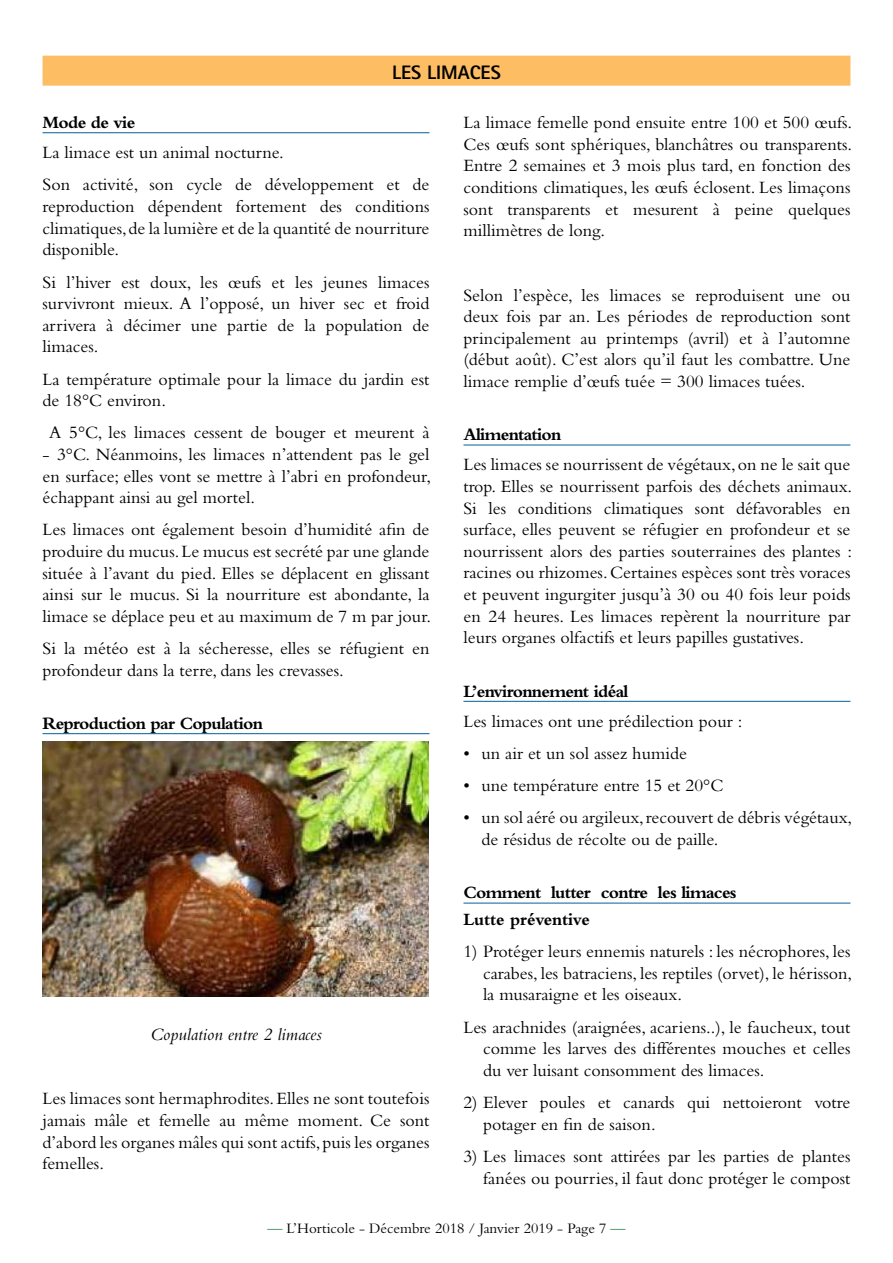
<style>
.page{position:relative;width:893px;height:1263px;background:#fff}
.page>*{position:absolute;margin:0;border:0;box-sizing:border-box;transform-origin:0 0}
.t1{font:800 19.5px "Rotis Sans Serif";color:#000}
.t2{font:18px/21.6px "Bembo";color:#000;text-align:justify}
.t3{font:700 18px/26.5px "Bembo";letter-spacing:-.04em;color:#000}
.t4{font:italic 18px "Bembo";color:#000}
.t5{font:15px "Bembo";color:#000}
.s1{color:#00732f}
</style>
<div class="page">
<hr style="left:43px;top:132px;width:386px;height:1px;background:#006197">
<hr style="left:43px;top:733px;width:386px;height:1px;background:#006197">
<hr style="left:463px;top:445px;width:387px;height:1px;background:#006197">
<hr style="left:463px;top:701px;width:387px;height:1px;background:#006197">
<hr style="left:463px;top:903px;width:387px;height:1px;background:#006197">
<div style="left:43px;top:56px;width:807px;height:30px;background:#fdbd63"></div>
<img style="left:43px;top:741px;width:385px;height:256px">
<p class="t1" style="left:392px;top:60px;width:110px">LES LIMACES</p>
<p class="t3" style="left:43px;top:109px;width:94px">Mode de vie</p>
<p class="t2" style="left:43px;top:136px;width:388px;line-height:32.2px">La limace est un animal nocturne.<br>Son activité, son cycle de développement et de</p>
<p class="t2" style="left:43px;top:195px;width:388px">reproduction dépendent fortement des conditions climatiques, de la lumière et de la quantité de nourriture disponible.</p>
<p class="t2" style="left:43px;top:271px;width:388px">Si l’hiver est doux, les œufs et les jeunes limaces survivront mieux. A l’opposé, un hiver sec et froid arrivera à décimer une partie de la population de limaces.</p>
<p class="t2" style="left:43px;top:368px;width:388px">La température optimale pour la limace du jardin est de 18°C environ.</p>
<p class="t2" style="left:49px;top:422px;width:382px">A 5°C, les limaces cessent de bouger et meurent à</p>
<p class="t2" style="left:43px;top:443px;width:390px">- 3°C. Néanmoins, les limaces n’attendent pas le gel en surface; elles vont se mettre à l’abri en profondeur, échappant ainsi au gel mortel.</p>
<p class="t2" style="left:43px;top:519px;width:390px">Les limaces ont également besoin d’humidité afin de produire du mucus. Le mucus est secrété par une glande située à l’avant du pied. Elles se déplacent en glissant ainsi sur le mucus. Si la nourriture est abondante, la limace se déplace peu et au maximum de 7 m par jour.</p>
<p class="t2" style="left:43px;top:637px;width:388px">Si la météo est à la sécheresse, elles se réfugient en profondeur dans la terre, dans les crevasses.</p>
<p class="t3" style="left:43px;top:710px;width:222px">Reproduction par Copulation</p>
<p class="t4" style="left:150px;top:1024px;width:173px">Copulation entre 2 limaces</p>
<p class="t2" style="left:43px;top:1088px;width:388px">Les limaces sont hermaphrodites. Elles ne sont toutefois jamais mâle et femelle au même moment. Ce sont d’abord les organes mâles qui sont actifs, puis les organes femelles.</p>
<p class="t2" style="left:463px;top:111px;width:390px">La limace femelle pond ensuite entre 100 et 500 œufs.<br>Ces œufs sont sphériques, blanchâtres ou transparents.<br>Entre 2 semaines et 3 mois plus tard, en fonction des conditions climatiques, les œufs éclosent. Les limaçons sont transparents et mesurent à peine quelques millimètres de long.</p>
<p class="t2" style="left:463px;top:284px;width:388px">Selon l’espèce, les limaces se reproduisent une ou deux fois par an. Les périodes de reproduction sont principalement au printemps (avril) et à l’automne (début août). C’est alors qu’il faut les combattre. Une limace remplie d’œufs tuée = 300 limaces tuées.</p>
<p class="t3" style="left:463px;top:421px;width:100px">Alimentation</p>
<p class="t2" style="left:463px;top:454px;width:390px">Les limaces se nourrissent de végétaux, on ne le sait que trop. Elles se nourrissent parfois des déchets animaux.<br>Si les conditions climatiques sont défavorables en surface, elles peuvent se réfugier en profondeur et se nourrissent alors des parties souterraines des plantes : racines ou rhizomes. Certaines espèces sont très voraces et peuvent ingurgiter jusqu’à 30 ou 40 fois leur poids en 24 heures. Les limaces repèrent la nourriture par leurs organes olfactifs et leurs papilles gustatives.</p>
<p class="t3" style="left:463px;top:678px;width:166px">L’environnement idéal</p>
<p class="t2" style="left:463px;top:710px;width:280px">Les limaces ont une prédilection pour :</p>
<p class="t2" style="left:463px;top:742px;width:225px">• un air et un sol assez humide</p>
<p class="t2" style="left:463px;top:774px;width:261px">• une température entre 15 et 20°C</p>
<p class="t2" style="left:481px;top:807px;width:372px;text-indent:-18px">• un sol aéré ou argileux, recouvert de débris végétaux, de résidus de récolte ou de paille.</p>
<p class="t3" style="left:463px;top:879px;width:275px">Comment lutter contre les limaces<br>Lutte préventive</p>
<p class="t2" style="left:483px;top:940px;width:371px;text-indent:-19px">1) Protéger leurs ennemis naturels : les nécrophores, les carabes, les batraciens, les reptiles (orvet), le hérisson, la musaraigne et les oiseaux.</p>
<p class="t2" style="left:483px;top:1016px;width:369px;text-indent:-19px">Les arachnides (araignées, acariens..), le faucheux, tout comme les larves des différentes mouches et celles du ver luisant consomment des limaces.</p>
<p class="t2" style="left:483px;top:1091px;width:369px;text-indent:-19px">2) Elever poules et canards qui nettoieront votre potager en fin de saison.</p>
<p class="t2" style="left:463px;top:1145px;width:388px;text-align:right">3) Les limaces sont attirées par les parties de plantes fanées ou pourries, il faut donc protéger le compost</p>
<p class="t5" style="left:267px;top:1219px;width:360px"><span class="s1">—</span> L’Horticole - Décembre 2018 / Janvier 2019 - Page 7 <span class="s1">—</span></p>
</div>
